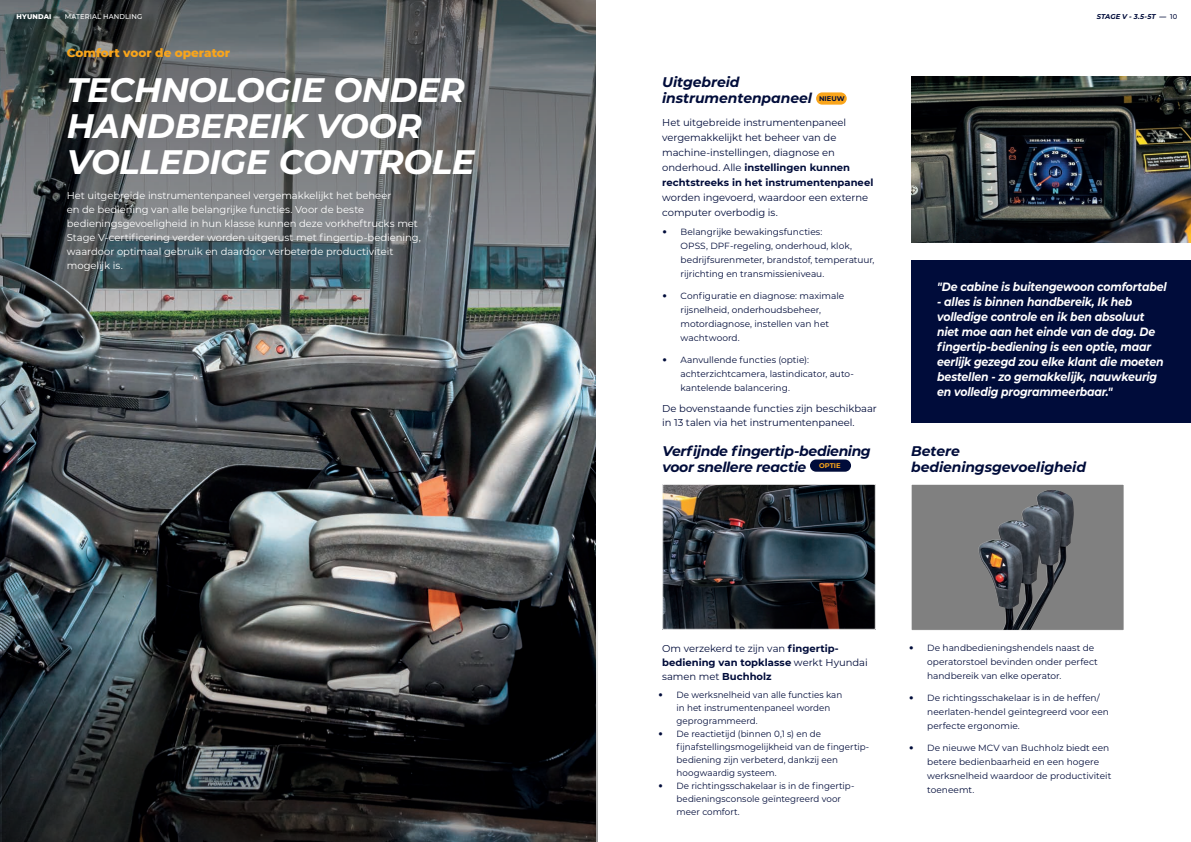
<style>
.page{position:relative;width:1191px;height:842px;background:#fff}
.page>*{position:absolute;margin:0;border:0;box-sizing:border-box;transform-origin:0 0}
.t1{font:italic 700 34px/36px "Montserrat";letter-spacing:-.01em;color:#fff}
.t2{font:italic 700 14px/16px "Montserrat";letter-spacing:-.01em;color:#000c3a}
.t3{font:italic 700 12px/15px "Montserrat";letter-spacing:-.015em;color:#fff;scale:.91 1}
.t4{font:800 12px "Montserrat";color:#f9a51b}
.t5{font:10px/15px "Montserrat";letter-spacing:-.005em;color:#000c3a}
.t6{font:10px/14px "Montserrat";letter-spacing:-.005em;color:#fff}
.t7{font:9px/14px "Montserrat";color:#000c3a}
.본문{font:500 7px "Montserrat";letter-spacing:.015em;color:#fff}
.본문-2{font:italic 700 7px "Montserrat";letter-spacing:.02em;color:#000c3a}
.t8{font:700 6.8px "Montserrat";color:#f9a51b}
.t9{font:700 6.8px "Montserrat";color:#000c3a}
.s1{font-weight:800}
.s2{font-weight:500;font-style:normal}
.s3{font-weight:700}
.s4{font-family:"Avenir"}
</style>
<div class="page">
<img style="left:0;top:327px;width:595px;height:515px">
<svg style="left:2px;top:550px;width:595px;height:292px;background:#2e3133"></svg>
<img style="left:664px;top:486px;width:209px;height:141px">
<div style="left:662px;top:484px;width:213px;height:145px;border:1px solid #fff"></div>
<div style="left:911px;top:484px;width:213px;height:146px;background:#808080"></div>
<img style="left:978px;top:490px;width:95px;height:138px">
<div style="left:911px;top:484px;width:213px;height:146px;border:1px solid #fff"></div>
<div style="left:810px;top:459px;width:41px;height:13px;background:#000c3a;border-radius:6px"></div>
<div style="left:816px;top:92px;width:30px;height:13px;background:#f9a51b;border-radius:6px"></div>
<svg style="left:0;top:0;width:595px;height:327px;background:#606769"></svg>
<div style="left:911px;top:260px;width:280px;height:163px;background:#000c3a"></div>
<img style="left:911px;top:77px;width:280px;height:166px">
<p class="본문" style="left:16px;top:11px;width:127px"><span class="s1">HYUNDAI</span> — MATERIAL HANDLING</p>
<p class="본문-2" style="left:1096px;top:11px;width:82px">STAGE V - 3.5-5T — <span class="s2">10</span></p>
<p class="t4" style="left:67px;top:44px;width:165px">Comfort voor de operator</p>
<p class="t1" style="left:67px;top:71px;width:409px">TECHNOLOGIE ONDER<br>HANDBEREIK VOOR<br>VOLLEDIGE CONTROLE</p>
<p class="t6" style="left:67px;top:188px;width:355px">Het uitgebreide instrumentenpaneel vergemakkelijkt het beheer<br>en de bediening van alle belangrijke functies. Voor de beste bedieningsgevoeligheid in hun klasse kunnen deze vorkheftrucks met Stage V-certificering verder worden uitgerust met fingertip-bediening, waardoor optimaal gebruik en daardoor verbeterde productiviteit mogelijk is.</p>
<p class="t2" style="left:662px;top:73px;width:151px">Uitgebreid instrumentenpaneel</p>
<p class="t9" style="left:819px;top:94px;width:27px">NIEUW</p>
<p class="t5" style="left:662px;top:115px;width:213px">Het uitgebreide instrumentenpaneel vergemakkelijkt het beheer van de machine-instellingen, diagnose en onderhoud. Alle <span class="s3">instellingen kunnen rechtstreeks in het instrumentenpaneel </span>worden ingevoerd, waardoor een externe computer overbodig is.</p>
<p class="t7" style="left:680px;top:224px;width:195px;text-indent:-18px"><span class="s4">•</span> Belangrijke bewakingsfuncties:<br>OPSS, DPF-regeling, onderhoud, klok, bedrijfsurenmeter, brandstof, temperatuur, rijrichting en transmissieniveau.</p>
<p class="t7" style="left:680px;top:288px;width:165px;text-indent:-18px"><span class="s4">•</span> Configuratie en diagnose: maximale rijsnelheid, onderhoudsbeheer, motordiagnose, instellen van het wachtwoord.</p>
<p class="t7" style="left:680px;top:352px;width:175px;text-indent:-18px"><span class="s4">•</span> Aanvullende functies (optie): achterzichtcamera, lastindicator, auto&shy;kantelende balancering.</p>
<p class="t5" style="left:662px;top:402px;width:216px;line-height:14px">De bovenstaande functies zijn beschikbaar in 13 talen via het instrumentenpaneel.</p>
<p class="t2" style="left:662px;top:442px;width:210px">Verfijnde fingertip-bediening voor snellere reactie</p>
<p class="t8" style="left:819px;top:461px;width:23px">OPTIE</p>
<p class="t3" style="left:937px;top:279px;width:254px">"De cabine is buitengewoon comfortabel</p>
<p class="t3" style="left:937px;top:294px;width:250px">- alles is binnen handbereik, Ik heb volledige controle en ik ben absoluut niet moe aan het einde van de dag. De fingertip-bediening is een optie, maar eerlijk gezegd zou elke klant die moeten bestellen - zo gemakkelijk, nauwkeurig en volledig programmeerbaar."</p>
<p class="t2" style="left:911px;top:442px;width:176px">Betere bedieningsgevoeligheid</p>
<p class="t5" style="left:662px;top:641px;width:207px;line-height:14px">Om verzekerd te zijn van <span class="s3">fingertip&shy;bediening van topklasse</span> werkt Hyundai samen met <span class="s3">Buchholz</span></p>
<p class="t7" style="left:676px;top:688px;width:167px;line-height:13px;text-indent:-18px"><span class="s4">•</span> De werksnelheid van alle functies kan in het instrumentenpaneel worden geprogrammeerd.</p>
<p class="t7" style="left:676px;top:727px;width:194px;line-height:13px;text-indent:-18px"><span class="s4">•</span> De reactietijd (binnen 0,1 s) en de fijnafstellingsmogelijkheid van de fingertip&shy;bediening zijn verbeterd, dankzij een hoogwaardig systeem.</p>
<p class="t7" style="left:676px;top:779px;width:179px;line-height:13px;text-indent:-18px"><span class="s4">•</span> De richtingsschakelaar is in de fingertip&shy;bedieningsconsole geïntegreerd voor meer comfort.</p>
<p class="t7" style="left:927px;top:640px;width:172px;text-indent:-18px"><span class="s4">•</span> De handbedieningshendels naast de operatorstoel bevinden onder perfect handbereik van elke operator.</p>
<p class="t7" style="left:927px;top:690px;width:183px;text-indent:-18px"><span class="s4">•</span> De richtingsschakelaar is in de heffen/ neerlaten-hendel geïntegreerd voor een perfecte ergonomie.</p>
<p class="t7" style="left:927px;top:740px;width:186px;text-indent:-18px"><span class="s4">•</span> De nieuwe MCV van Buchholz biedt een betere bedienbaarheid en een hogere werksnelheid waardoor de productiviteit toeneemt.</p>
</div>
